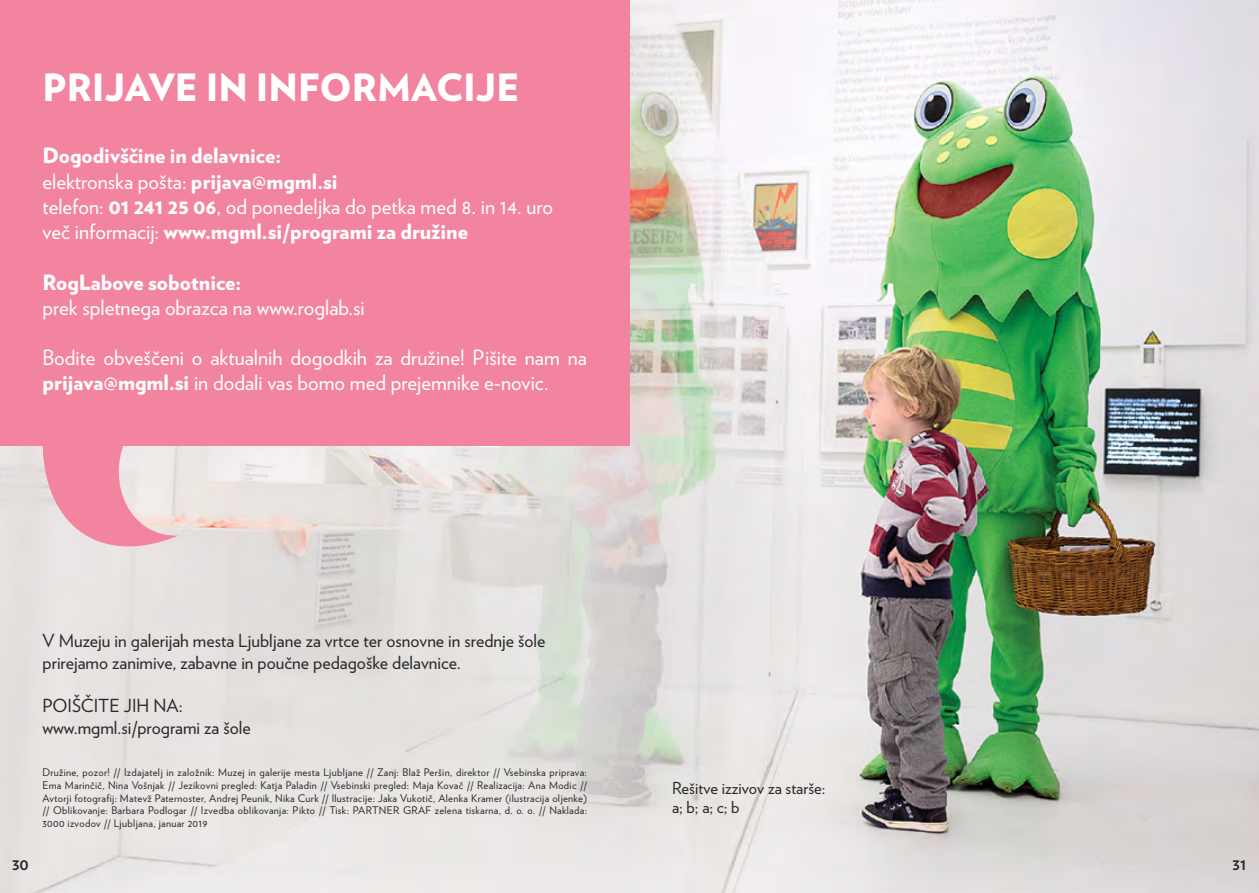
<style>
.page{position:relative;width:1259px;height:893px;background:#fff}
.page>*{position:absolute;margin:0;border:0;box-sizing:border-box;transform-origin:0 0}
.t1{font:900 37.5px "Verlag";color:#fff}
.t2{font:900 21px/25.2px "Verlag";color:#fff}
.t3{font:21px/25.2px "Verlag";color:#fff}
.t4{font:18px/21.6px "Verlag";color:#292829}
.t5{font:16.5px/19.8px "Verlag";color:#292829}
.t6{font:700 16.5px "Verlag";color:#292829}
.t7{font:10.5px/12.6px "Verlag";letter-spacing:.03em;color:#292829;text-align:justify}
.s1{font-weight:400}
.s2{font-weight:900}
</style>
<div class="page">
<img style="left:0;top:0;width:1259px;height:893px">
<div style="left:0;top:0;width:629px;height:445px;background:#f384a0"></div>
<svg style="left:39px;top:445px;width:139px;height:124px;background:#eebcc7"></svg>
<h1 class="t1" style="left:43px;top:56px;width:478px">PRIJAVE IN INFORMACIJE</h1>
<h2 class="t2" style="left:43px;top:142px;width:512px">Dogodivščine in delavnice:<br><span class="s1">elektronska pošta:</span> prijava@mgml.si<br><span class="s1">telefon:</span> 01 241 25 06<span class="s1">, od ponedeljka do petka med 8. in 14. uro več informacij:</span> www.mgml.si/programi za družine</h2>
<h2 class="t2" style="left:43px;top:268px;width:200px">RogLabove sobotnice:</h2>
<h2 class="t3" style="left:43px;top:293px;width:323px">prek spletnega obrazca na www.roglab.si</h2>
<h2 class="t3" style="left:43px;top:344px;width:546px">Bodite obveščeni o aktualnih dogodkih za družine! Pišite nam na <span class="s2">prijava@mgml.si</span> in dodali vas bomo med prejemnike e-novic.</h2>
<h3 class="t4" style="left:43px;top:629px;width:504px">V Muzeju in galerijah mesta Ljubljane za vrtce ter osnovne in srednje šole prirejamo zanimive, zabavne in poučne pedagoške delavnice.</h3>
<h3 class="t4" style="left:43px;top:694px;width:210px">POIŠČITE JIH NA: www.mgml.si/programi za šole</h3>
<p class="t7" style="left:43px;top:766px;width:546px">Družine, pozor! // Izdajatelj in založnik: Muzej in galerije mesta Ljubljane // Zanj: Blaž Peršin, direktor // Vsebinska priprava:<br>Ema Marinčič, Nina Vošnjak // Jezikovni pregled: Katja Paladin // Vsebinski pregled: Maja Kovač // Realizacija: Ana Modic // Avtorji fotografij: Matevž Paternoster, Andrej Peunik, Nika Curk // Ilustracije: Jaka Vukotič, Alenka Kramer (ilustracija oljenke) // Oblikovanje: Barbara Podlogar // Izvedba oblikovanja: Pikto // Tisk: PARTNER GRAF zelena tiskarna, d. o. o. // Naklada:<br>3000 izvodov // Ljubljana, januar 2019</p>
<h3 class="t5" style="left:672px;top:777px;width:155px">Rešitve izzivov za starše: a; b; a; c; b</h3>
<h3 class="t6" style="left:12px;top:851px;width:18px">30</h3>
<h3 class="t6" style="left:1232px;top:851px;width:15px">31</h3>
</div>
